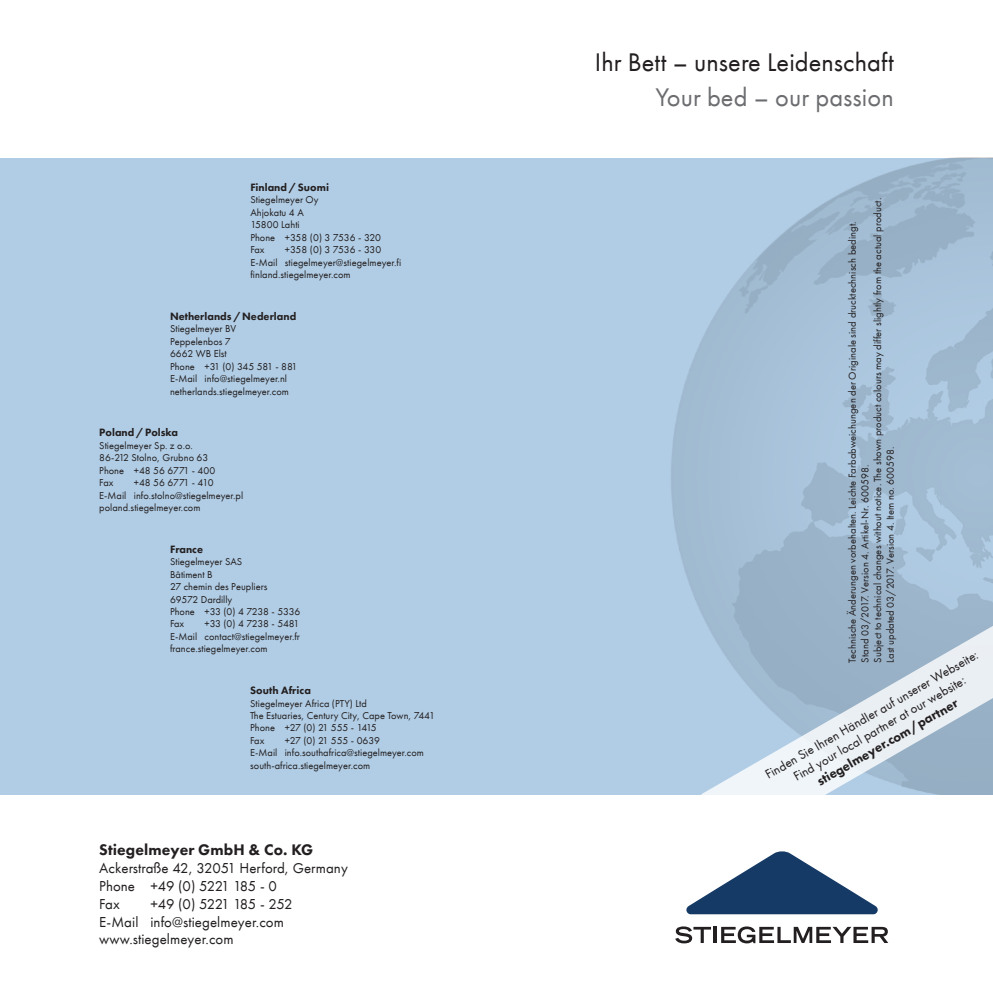
<style>
.page{position:relative;width:993px;height:993px;background:#fff}
.page>*{position:absolute;margin:0;border:0;box-sizing:border-box;transform-origin:0 0}
.t1{font:26.25px "Futura PT";letter-spacing:.005em;color:#231f20}
.t2{font:26.25px "Futura PT";letter-spacing:.005em;color:#6c6d70}
.t3{font:800 15.75px "Futura PT";letter-spacing:.005em;color:#231f20}
.t4{font:14.88px/17.8px "Futura PT";letter-spacing:.005em;color:#231f20}
.t5{font:13.3px/15.9px "Futura PT";color:#231f20;text-align:center}
.t6{font:800 13.3px "Futura PT";color:#231f20}
.t7{font:800 11.03px "Futura PT";letter-spacing:.005em;color:#231f20}
.t8{font:10.5px/12.6px "Futura PT";letter-spacing:.005em;color:#231f20}
.t9{font:10.33px/12.4px "Futura PT";letter-spacing:.005em;color:#231f20}
</style>
<div class="page">
<svg style="left:686px;top:851px;width:191px;height:62px"></svg>
<svg style="left:675px;top:926px;width:35px;height:17px"></svg>
<hr style="left:713px;top:926px;width:3px;height:16px;background:#231f20">
<svg style="left:721px;top:926px;width:167px;height:17px"></svg>
<div style="left:0;top:158px;width:992px;height:636px;background:#b1cde5"></div>
<img style="left:671px;top:158px;width:321px;height:459px">
<svg style="left:701px;top:617px;width:291px;height:178px"></svg>
<p class="t7" style="left:250px;top:180px;width:80px">Finland/Suomi</p>
<p class="t9" style="left:250px;top:194px;width:132px">Stiegelmeyer Oy<br>Ahjokatu 4 A<br>15800 Lahti<br>Phone +358 (0) 3 7536 - 320<br>Fax</p>
<p class="t9" style="left:250px;top:243px;width:152px;text-indent:35px">+358 (0) 3 7536 - 330<br>E-Mail stiegelmeyer@stiegelmeyer.fi finland.stiegelmeyer.com</p>
<p class="t7" style="left:170px;top:309px;width:128px">Netherlands/Nederland</p>
<p class="t9" style="left:170px;top:322px;width:129px">Stiegelmeyer BV<br>Peppelenbos 7<br>6662 WB Elst<br>Phone +31 (0) 345 581 - 881<br>E-Mail info@stiegelmeyer.nl netherlands.stiegelmeyer.com</p>
<p class="t7" style="left:99px;top:425px;width:80px">Poland/Polska</p>
<p class="t9" style="left:99px;top:439px;width:117px">Stiegelmeyer Sp. z o.o.<br>86-212 Stolno, Grubno 63<br>Phone +48 56 6771 - 400<br>Fax</p>
<p class="t9" style="left:99px;top:476px;width:145px;text-indent:35px">+48 56 6771 - 410<br>E-Mail info.stolno@stiegelmeyer.pl poland.stiegelmeyer.com</p>
<p class="t7" style="left:170px;top:542px;width:34px">France</p>
<p class="t9" style="left:170px;top:555px;width:132px">Stiegelmeyer SAS<br>Bâtiment B<br>27 chemin des Peupliers<br>69572 Dardilly<br>Phone +33 (0) 4 7238 - 5336<br>Fax</p>
<p class="t9" style="left:170px;top:617px;width:131px;text-align:justify;text-indent:35px">+33 (0) 4 7238 - 5481<br>E-Mail contact@stiegelmeyer.fr france.stiegelmeyer.com</p>
<p class="t7" style="left:250px;top:683px;width:62px">South Africa</p>
<p class="t9" style="left:250px;top:696px;width:186px">Stiegelmeyer Africa (PTY) Ltd<br>The Estuaries, Century City, Cape Town, 7441<br>Phone +27 (0) 21 555 - 1415<br>Fax</p>
<p class="t9" style="left:250px;top:734px;width:175px;text-indent:35px">+27 (0) 21 555 - 0639<br>E-Mail info.southafrica@stiegelmeyer.com south-africa.stiegelmeyer.com</p>
<h2 class="t3" style="left:99px;top:839px;width:215px">Stiegelmeyer GmbH &amp; Co. KG</h2>
<h3 class="t4" style="left:99px;top:858px;width:250px">Ackerstraße 42, 32051 Herford, Germany<br>Phone +49 (0) 5221 185 - 0<br>Fax</h3>
<h3 class="t4" style="left:99px;top:894px;width:195px;text-indent:51px">+49 (0) 5221 185 - 252<br>E-Mail info@stiegelmeyer.com www.stiegelmeyer.com</h3>
<h1 class="t1" style="left:594px;top:47px;width:300px">Ihr Bett – unsere Leidenschaft</h1>
<h1 class="t2" style="left:655px;top:82px;width:240px">Your bed – our passion</h1>
<p class="t8" style="left:845px;top:662px;width:466px;rotate:-90deg">Technische Änderungen vorbehalten. Leichte Farbabweichungen der Originale sind drucktechnisch bedingt.<br>Stand 03/2017. Version 4. Artikel-Nr. 600598.<br>Subject to technical changes without notice. The shown product colours may differ slightly from the actual product.<br>Last updated 03/2017. Version 4. Item no. 600598.</p>
<p class="t5" style="left:762px;top:768px;width:245px;rotate:-30deg">Finden Sie Ihren Händler auf unserer Webseite:<br>Find your local partner at our website:</p>
<p class="t6" style="left:813px;top:774px;width:162px;rotate:-30deg">stiegelmeyer.com/partner</p>
</div>
